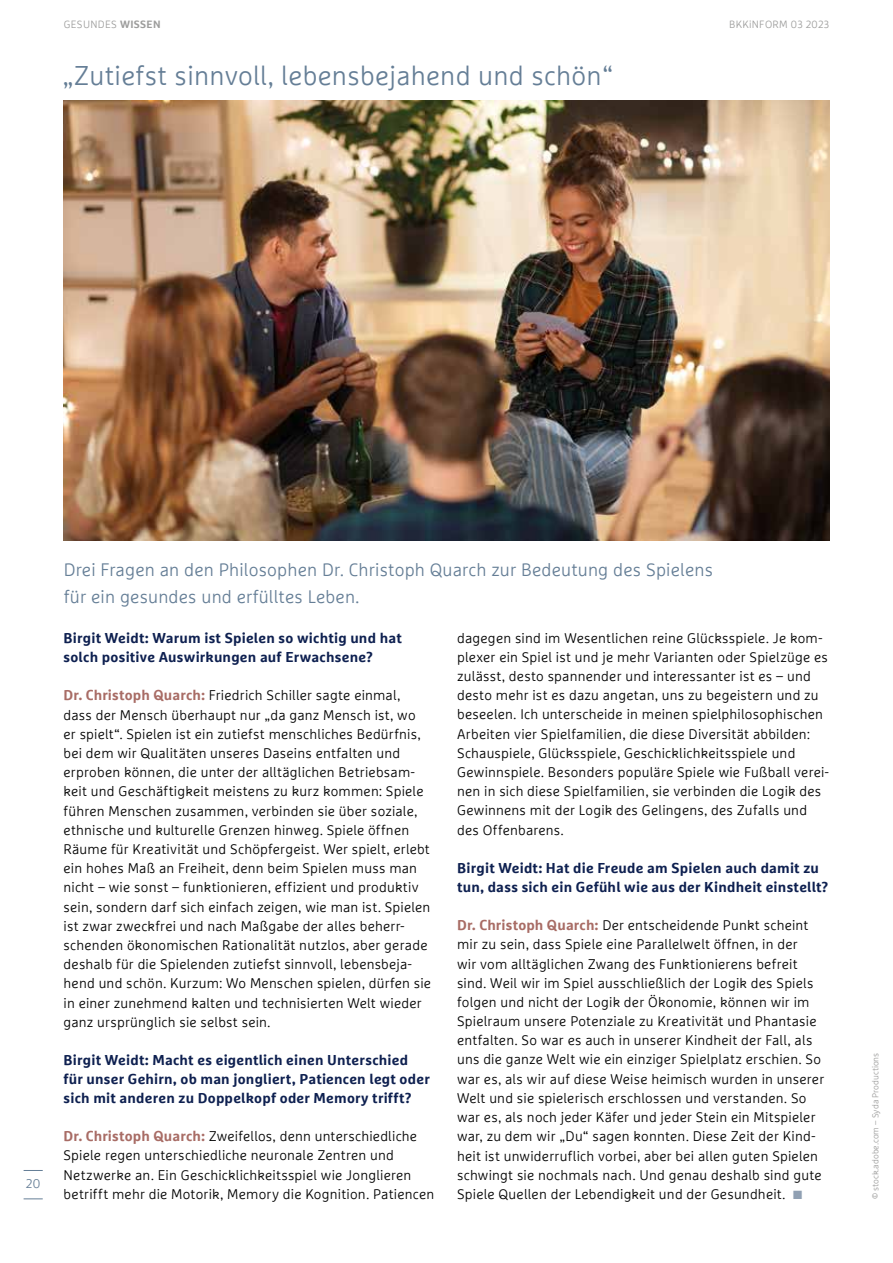
<style>
.page{position:relative;width:893px;height:1263px;background:#fff}
.page>*{position:absolute;margin:0;border:0;box-sizing:border-box;transform-origin:0 0}
.t1{font:300 27px "Marselisfor Ru V";letter-spacing:.01em;color:#657e96}
.t2{font:300 18px/27px "Marselisfor Ru V";letter-spacing:.01em;color:#657e96}
.t3{font:700 14.25px/19.2px "Marselisfor Ru V";letter-spacing:.015em;color:#0e2050}
.t4{font:300 13.95px/19.2px "Marselisfor Ru V";letter-spacing:.015em;color:#000}
.t5{font:300 12.75px "Marselisfor Ru V";color:#657e96}
.t6{font:300 10.5px "Marselisfor Ru V";letter-spacing:.03em;color:#9d9d9c}
.t7{font:300 8.7px "Marselisfor Ru V";color:#9d9d9c}
.s1{font-weight:700}
.s2{font-weight:700;font-size:14.25px;color:#a86c65}
.s3{color:#90a0b3}
</style>
<div class="page">
<img style="left:64px;top:100px;width:765px;height:440px">
<svg style="left:24px;top:1170px;width:19px;height:1px"></svg>
<svg style="left:24px;top:1198px;width:19px;height:1px"></svg>
<p class="t6" style="left:64px;top:18px;width:98px">GESUNDES <span class="s1">WISSEN</span></p>
<p class="t6" style="left:729px;top:18px;width:102px">BKKiNFORM 03 2023</p>
<h1 class="t1" style="left:62px;top:59px;width:552px">„Zutiefst sinnvoll, lebensbejahend und schön“</h1>
<p class="t5" style="left:26px;top:1176px;width:16px">20</p>
<p class="t2" style="left:64px;top:556px;width:651px">Drei Fragen an den Philosophen Dr. Christoph Quarch zur Bedeutung des Spielens für ein gesundes und erfülltes Leben.</p>
<p class="t3" style="left:64px;top:628px;width:340px">Birgit Weidt: Warum ist Spielen so wichtig und hat solch positive Auswirkungen auf Erwachsene?</p>
<p class="t4" style="left:64px;top:686px;width:369px"><span class="s2">Dr. Christoph Quarch:</span> Friedrich Schiller sagte einmal, dass der Mensch überhaupt nur „da ganz Mensch ist, wo er spielt“. Spielen ist ein zutiefst menschliches Bedürfnis, bei dem wir Qualitäten unseres Daseins entfalten und erproben können, die unter der alltäglichen Betriebsam&shy;keit und Geschäftigkeit meistens zu kurz kommen: Spiele führen Menschen zusammen, verbinden sie über soziale, ethnische und kulturelle Grenzen hinweg. Spiele öffnen Räume für Kreativität und Schöpfergeist. Wer spielt, erlebt ein hohes Maß an Freiheit, denn beim Spielen muss man nicht – wie sonst – funktionieren, effizient und produktiv sein, sondern darf sich einfach zeigen, wie man ist. Spielen ist zwar zweckfrei und nach Maßgabe der alles beherr&shy;schenden ökonomischen Rationalität nutzlos, aber gerade deshalb für die Spielenden zutiefst sinnvoll, lebensbeja&shy;hend und schön. Kurzum: Wo Menschen spielen, dürfen sie in einer zunehmend kalten und technisierten Welt wieder ganz ursprünglich sie selbst sein.</p>
<p class="t3" style="left:64px;top:1050px;width:368px">Birgit Weidt: Macht es eigentlich einen Unterschied für unser Gehirn, ob man jongliert, Patiencen legt oder sich mit anderen zu Doppelkopf oder Memory trifft?</p>
<p class="t4" style="left:64px;top:1126px;width:372px"><span class="s2">Dr. Christoph Quarch:</span> Zweifellos, denn unterschiedliche Spiele regen unterschiedliche neuronale Zentren und Netzwerke an. Ein Geschicklichkeitsspiel wie Jonglieren betrifft mehr die Motorik, Memory die Kognition. Patiencen</p>
<p class="t4" style="left:457px;top:628px;width:374px">dagegen sind im Wesentlichen reine Glücksspiele. Je kom&shy;plexer ein Spiel ist und je mehr Varianten oder Spielzüge es zulässt, desto spannender und interessanter ist es – und desto mehr ist es dazu angetan, uns zu begeistern und zu beseelen. Ich unterscheide in meinen spielphilosophischen Arbeiten vier Spielfamilien, die diese Diversität abbilden:<br>Schauspiele, Glücksspiele, Geschicklichkeitsspiele und Gewinnspiele. Besonders populäre Spiele wie Fußball verei&shy;nen in sich diese Spielfamilien, sie verbinden die Logik des Gewinnens mit der Logik des Gelingens, des Zufalls und des Offenbarens.</p>
<p class="t3" style="left:457px;top:858px;width:373px">Birgit Weidt: Hat die Freude am Spielen auch damit zu tun, dass sich ein Gefühl wie aus der Kindheit einstellt?</p>
<p class="t4" style="left:457px;top:915px;width:369px"><span class="s2">Dr. Christoph Quarch:</span> Der entscheidende Punkt scheint mir zu sein, dass Spiele eine Parallelwelt öffnen, in der<br>wir vom alltäglichen Zwang des Funktionierens befreit sind. Weil wir im Spiel ausschließlich der Logik des Spiels folgen und nicht der Logik der Ökonomie, können wir im Spielraum unsere Potenziale zu Kreativität und Phantasie entfalten. So war es auch in unserer Kindheit der Fall, als uns die ganze Welt wie ein einziger Spielplatz erschien. So war es, als wir auf diese Weise heimisch wurden in unserer Welt und sie spielerisch erschlossen und verstanden. So war es, als noch jeder Käfer und jeder Stein ein Mitspieler war, zu dem wir „Du“ sagen konnten. Diese Zeit der Kind&shy;heit ist unwiderruflich vorbei, aber bei allen guten Spielen schwingt sie nochmals nach. Und genau deshalb sind gute Spiele Quellen der Lebendigkeit und der Gesundheit. <span class="s3">■</span></p>
<p class="t7" style="left:870px;top:1199px;width:148px;rotate:-90deg">© stock.adobe.com – Syda Productions</p>
</div>
